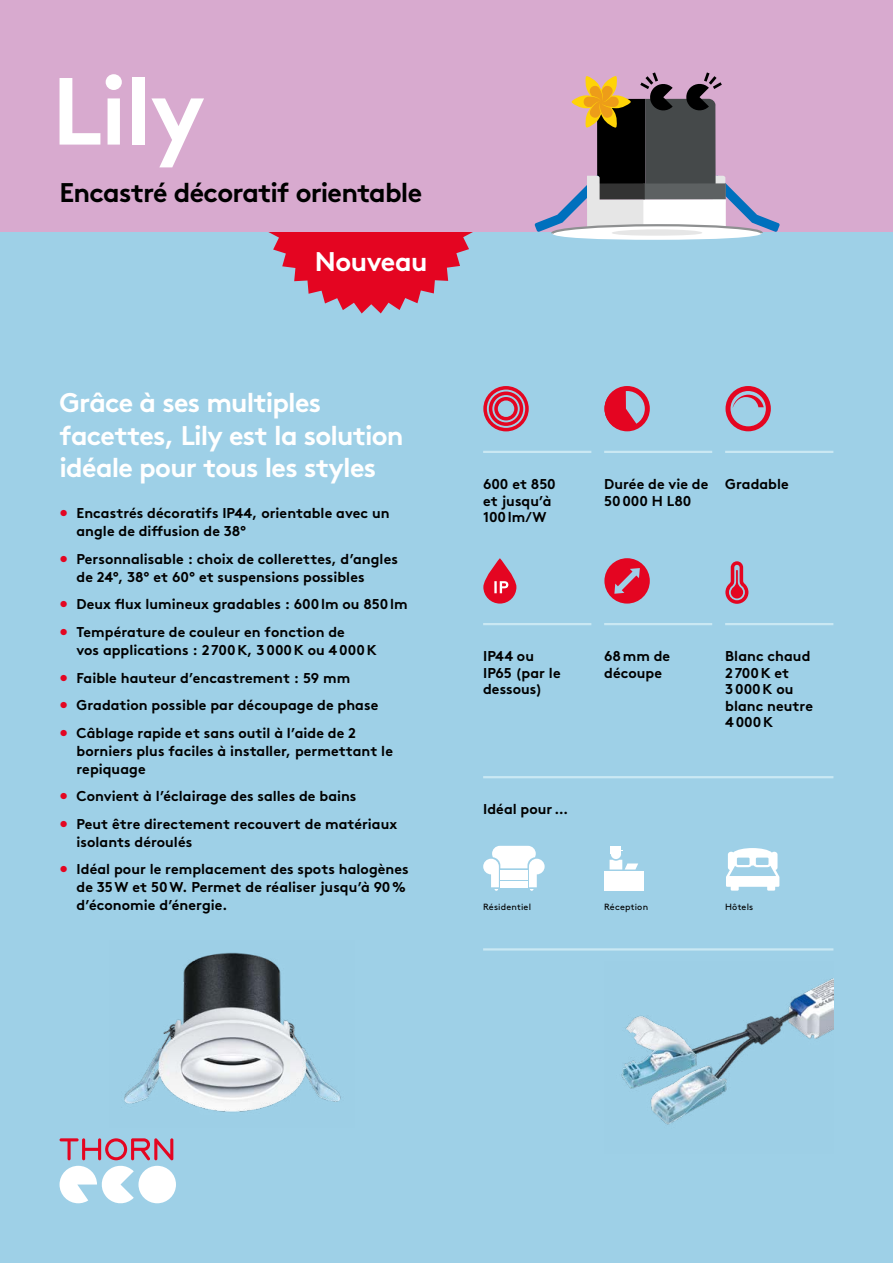
<style>
.page{position:relative;width:893px;height:1263px;background:#9ed0e7}
.page>*{position:absolute;margin:0;border:0;box-sizing:border-box;transform-origin:0 0}
.Headline_34pt{font:700 95.1px "Brown";color:#fff}
.Subheadline_white_18{font:700 27px/32.4px "Brown";letter-spacing:-.03em;color:#fff}
.Subheadline_black_18{font:700 27px "Brown";letter-spacing:-.03em;color:#000}
.Störer__New{font:700 27px "Brown";letter-spacing:-.02em;color:#fff}
.Highlight_Icons_9_5{font:700 14.25px/16.5px "Brown";letter-spacing:.005em;color:#000}
.Headline_Running_Tex{font:700 14.25px "Brown";letter-spacing:.005em;color:#000}
.Application_Icons_6p{font:9px "Brown";letter-spacing:.02em;color:#000}
.s1{color:#e40521}
</style>
<div class="page">
<svg style="left:268px;top:232px;width:205px;height:81px"></svg>
<div style="left:0;top:0;width:893px;height:232px;background:#d8aacf"></div>
<svg style="left:483px;top:386px;width:46px;height:45px"></svg>
<svg style="left:605px;top:387px;width:33px;height:43px"></svg>
<div style="left:604px;top:386px;width:46px;height:45px;border:5px solid #e40521;border-radius:50%"></div>
<svg style="left:733px;top:395px;width:31px;height:13px"></svg>
<div style="left:725px;top:386px;width:46px;height:45px;border:5px solid #e40521;border-radius:50%"></div>
<svg style="left:483px;top:558px;width:33px;height:46px"></svg>
<svg style="left:494px;top:581px;width:14px;height:12px"></svg>
<svg style="left:726px;top:848px;width:53px;height:43px"></svg>
<svg style="left:725px;top:561px;width:23px;height:43px"></svg>
<hr style="left:483px;top:948px;width:350px;height:2px;background:#cae8f3">
<hr style="left:483px;top:776px;width:350px;height:2px;background:#cae8f3">
<hr style="left:725px;top:451px;width:108px;height:2px;background:#cae8f3">
<hr style="left:725px;top:623px;width:108px;height:2px;background:#cae8f3">
<hr style="left:604px;top:451px;width:108px;height:2px;background:#cae8f3">
<hr style="left:604px;top:623px;width:108px;height:2px;background:#cae8f3">
<hr style="left:483px;top:451px;width:108px;height:2px;background:#cae8f3">
<hr style="left:483px;top:623px;width:108px;height:2px;background:#cae8f3">
<svg style="left:535px;top:72px;width:245px;height:168px"></svg>
<svg style="left:604px;top:558px;width:46px;height:46px"></svg>
<div style="left:604px;top:871px;width:39px;height:20px;background:#fff"></div>
<hr style="left:610px;top:847px;width:11px;height:4px;background:#fff">
<svg style="left:610px;top:850px;width:28px;height:19px"></svg>
<img style="left:621px;top:978px;width:212px;height:147px">
<img style="left:124px;top:952px;width:217px;height:160px">
<svg style="left:483px;top:846px;width:62px;height:45px"></svg>
<div style="left:138px;top:1166px;width:38px;height:37px;background:#fff;border-radius:50%"></div>
<svg style="left:60px;top:1138px;width:113px;height:65px"></svg>
<p class="Headline_34pt" style="left:52px;top:34px;width:155px">Lily</p>
<p class="Subheadline_black_18" style="left:60px;top:171px;width:364px">Encastré décoratif orientable</p>
<p class="Störer__New" style="left:315px;top:240px;width:114px">Nouveau</p>
<p class="Subheadline_white_18" style="left:60px;top:384px;width:346px">Grâce à ses multiples facettes, Lily est la solution idéale pour tous les styles</p>
<p class="Highlight_Icons_9_5" style="left:77px;top:503px;width:314px;line-height:18px;text-indent:-17px"><span class="s1">•</span> Encastrés décoratifs IP44, orientable avec un angle de diffusion de 38°</p>
<p class="Highlight_Icons_9_5" style="left:77px;top:548px;width:323px;line-height:18px;text-indent:-17px"><span class="s1">•</span> Personnalisable : choix de collerettes, d’angles de 24°, 38° et 60° et suspensions possibles</p>
<p class="Highlight_Icons_9_5" style="left:60px;top:595px;width:350px"><span class="s1">•</span> Deux flux lumineux gradables : 600lm ou 850lm</p>
<p class="Highlight_Icons_9_5" style="left:77px;top:621px;width:302px;line-height:18px;text-indent:-17px"><span class="s1">•</span> Température de couleur en fonction de<br>vos applications : 2700K, 3000K ou 4000K</p>
<p class="Highlight_Icons_9_5" style="left:60px;top:668px;width:292px"><span class="s1">•</span> Faible hauteur d’encastrement : 59 mm</p>
<p class="Highlight_Icons_9_5" style="left:60px;top:695px;width:320px"><span class="s1">•</span> Gradation possible par découpage de phase</p>
<p class="Highlight_Icons_9_5" style="left:77px;top:722px;width:318px;line-height:18px;text-indent:-17px"><span class="s1">•</span> Câblage rapide et sans outil à l’aide de 2 borniers plus faciles à installer, permettant le repiquage</p>
<p class="Highlight_Icons_9_5" style="left:60px;top:786px;width:298px"><span class="s1">•</span> Convient à l’éclairage des salles de bains</p>
<p class="Highlight_Icons_9_5" style="left:77px;top:813px;width:322px;line-height:18px;text-indent:-17px"><span class="s1">•</span> Peut être directement recouvert de matériaux isolants déroulés</p>
<p class="Highlight_Icons_9_5" style="left:77px;top:859px;width:334px;line-height:18px;text-indent:-17px"><span class="s1">•</span> Idéal pour le remplacement des spots halogènes de 35W et 50W. Permet de réaliser jusqu’à 90% d’économie d’énergie.</p>
<p class="Highlight_Icons_9_5" style="left:483px;top:474px;width:74px">600 et 850 et jusqu’à<br>100lm/W</p>
<p class="Highlight_Icons_9_5" style="left:604px;top:474px;width:106px">Durée de vie de<br>50000 H L80</p>
<p class="Highlight_Icons_9_5" style="left:725px;top:474px;width:65px">Gradable</p>
<p class="Highlight_Icons_9_5" style="left:483px;top:646px;width:79px">IP44 ou<br>IP65 (par le dessous)</p>
<p class="Highlight_Icons_9_5" style="left:604px;top:646px;width:68px">68mm de découpe</p>
<p class="Headline_Running_Tex" style="left:483px;top:798px;width:87px">Idéal pour…</p>
<p class="Highlight_Icons_9_5" style="left:725px;top:646px;width:89px">Blanc chaud<br>2700K et<br>3000K ou blanc neutre<br>4000K</p>
<p class="Application_Icons_6p" style="left:483px;top:900px;width:49px">Résidentiel</p>
<p class="Application_Icons_6p" style="left:604px;top:900px;width:45px">Réception</p>
<p class="Application_Icons_6p" style="left:725px;top:900px;width:30px">Hôtels</p>
</div>
